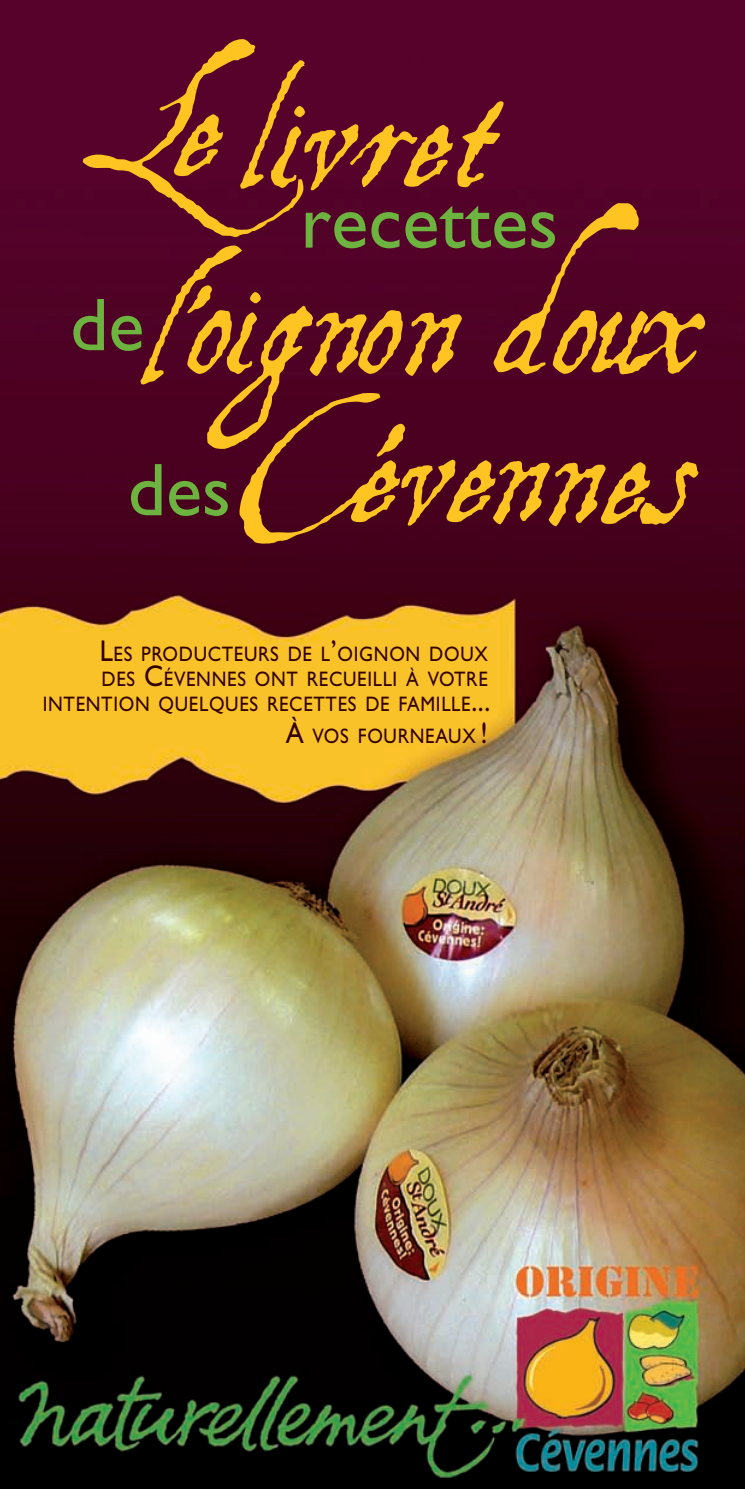
<style>
.page{position:relative;width:745px;height:1489px;background:#fff}
.page>*{position:absolute;margin:0;border:0;box-sizing:border-box;transform-origin:0 0}
.t1{font:77.5px "Gill Sans";color:#6cb43f}
.t2{font:75px "Gill Sans";color:#6cb43f}
.t3{font:21px "Gill Sans";letter-spacing:.035em;color:#330100;scale:.9 1}
.s1{font-size:30px}
</style>
<div class="page">
<img style="left:0;top:0;width:744px;height:1488px">
<svg style="left:83px;top:39px;width:621px;height:505px;background:#661a25"></svg>
<p class="t2" style="left:70px;top:282px;width:76px">de</p>
<p class="t2" style="left:128px;top:447px;width:105px">des</p>
<p class="t1" style="left:300px;top:177px;width:259px">recettes</p>
<p class="t3" style="left:100px;top:641px;width:432px"><span class="s1">L</span>ES PRODUCTEURS DE L<span class="s1">’</span>OIGNON DOUX</p>
<p class="t3" style="left:101px;top:666px;width:430px">DES <span class="s1">C</span>ÉVENNES ONT RECUEILLI À VOTRE</p>
<p class="t3" style="left:43px;top:691px;width:498px">INTENTION QUELQUES RECETTES DE FAMILLE<span class="s1">...</span></p>
<p class="t3" style="left:285px;top:723px;width:226px"><span class="s1">À</span> VOS FOURNEAUX <span class="s1">!</span></p>
</div>
